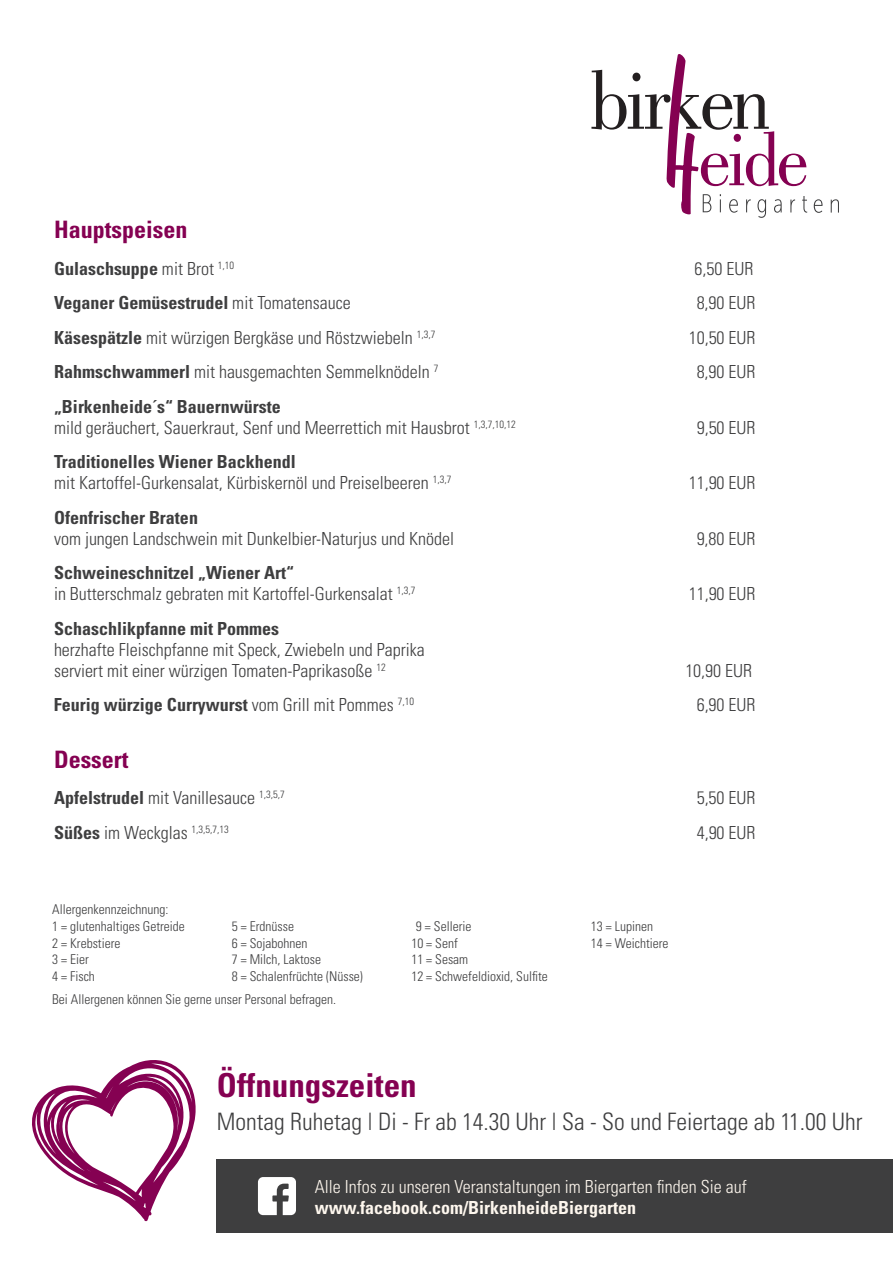
<style>
.page{position:relative;width:893px;height:1263px;background:#fff}
.page>*{position:absolute;margin:0;border:0;box-sizing:border-box;transform-origin:0 0}
.t1{font:700 condensed 33px "Univers";color:#850152}
.t2{font:300 condensed 24px "Univers";color:#3e3e3f}
.t3{font:700 condensed 24px "Univers";color:#850152}
.t4{font:300 condensed 18px "Univers";color:#3e3e3f}
.t5{font:700 condensed 18px "Univers";color:#3e3e3f}
.t6{font:300 condensed 18px "Univers";color:#fef7ee}
.t7{font:700 condensed 18px "Univers";color:#fef7ee}
.t8{font:300 condensed 13.5px "Univers";color:#3e3e3f}
.s1{font-weight:300}
.s2{font-weight:700}
</style>
<div class="page">
<div style="left:217px;top:1159px;width:676px;height:74px;background:#3e3e3f"></div>
<svg style="left:258px;top:1177px;width:38px;height:38px"></svg>
<svg style="left:32px;top:1060px;width:164px;height:162px"></svg>
<svg style="left:814px;top:199px;width:8px;height:14px"></svg>
<svg style="left:831px;top:199px;width:8px;height:14px"></svg>
<svg style="left:591px;top:54px;width:216px;height:164px"></svg>
<p class="t3" style="left:54px;top:214px;width:135px">Hauptspeisen</p>
<p class="t5" style="left:54px;top:257px;width:182px">Gulaschsuppe <span class="s1">mit Brot</span> <sup>1,10</sup></p>
<p class="t4" style="left:695px;top:258px;width:60px">6,50 EUR</p>
<p class="t5" style="left:54px;top:292px;width:298px">Veganer Gemüsestrudel <span class="s1">mit Tomatensauce</span></p>
<p class="t4" style="left:697px;top:292px;width:60px">8,90 EUR</p>
<p class="t4" style="left:54px;top:327px;width:383px"><span class="s2">Käsespätzle</span> mit würzigen Bergkäse und Röstzwiebeln <sup>1,3,7</sup></p>
<p class="t4" style="left:689px;top:327px;width:68px">10,50 EUR</p>
<p class="t4" style="left:54px;top:361px;width:386px"><span class="s2">Rahmschwammerl</span> mit hausgemachten Semmelknödeln <sup>7</sup></p>
<p class="t4" style="left:697px;top:361px;width:60px">8,90 EUR</p>
<p class="t5" style="left:54px;top:395px;width:228px">„Birkenheide´s“ Bauernwürste</p>
<p class="t4" style="left:54px;top:417px;width:463px">mild geräuchert, Sauerkraut, Senf und Meerrettich mit Hausbrot <sup>1,3,7,10,12</sup></p>
<p class="t4" style="left:697px;top:417px;width:60px">9,50 EUR</p>
<p class="t5" style="left:54px;top:451px;width:243px">Traditionelles Wiener Backhendl</p>
<p class="t4" style="left:54px;top:472px;width:399px">mit Kartoffel-Gurkensalat, Kürbiskernöl und Preiselbeeren <sup>1,3,7</sup></p>
<p class="t4" style="left:689px;top:472px;width:68px">11,90 EUR</p>
<p class="t5" style="left:54px;top:506px;width:145px">Ofenfrischer Braten</p>
<p class="t4" style="left:54px;top:528px;width:402px">vom jungen Landschwein mit Dunkelbier-Naturjus und Knödel</p>
<p class="t4" style="left:697px;top:528px;width:60px">9,80 EUR</p>
<p class="t5" style="left:54px;top:562px;width:241px">Schweineschnitzel „Wiener Art“</p>
<p class="t4" style="left:54px;top:583px;width:363px">in Butterschmalz gebraten mit Kartoffel-Gurkensalat <sup>1,3,7</sup></p>
<p class="t4" style="left:689px;top:583px;width:68px">11,90 EUR</p>
<p class="t5" style="left:54px;top:617px;width:227px">Schaschlikpfanne mit Pommes</p>
<p class="t4" style="left:54px;top:639px;width:372px">herzhafte Fleischpfanne mit Speck, Zwiebeln und Paprika</p>
<p class="t4" style="left:54px;top:660px;width:333px">serviert mit einer würzigen Tomaten-Paprikasoße <sup>12</sup></p>
<p class="t4" style="left:685px;top:660px;width:68px">10,90 EUR</p>
<p class="t5" style="left:54px;top:694px;width:362px">Feurig würzige Currywurst <span class="s1">vom Grill mit Pommes</span> <sup>7,10</sup></p>
<p class="t4" style="left:697px;top:694px;width:60px">6,90 EUR</p>
<p class="t3" style="left:54px;top:745px;width:76px">Dessert</p>
<p class="t4" style="left:54px;top:787px;width:232px"><span class="s2">Apfelstrudel</span> mit Vanillesauce <sup>1,3,5,7</sup></p>
<p class="t4" style="left:697px;top:787px;width:60px">5,50 EUR</p>
<p class="t4" style="left:54px;top:822px;width:176px"><span class="s2">Süßes</span> im Weckglas <sup>1,3,5,7,13</sup></p>
<p class="t4" style="left:697px;top:822px;width:60px">4,90 EUR</p>
<p class="t8" style="left:52px;top:901px;width:118px">Allergenkennzeichnung:</p>
<p class="t8" style="left:52px;top:918px;width:134px">1 = glutenhaltiges Getreide</p>
<p class="t8" style="left:52px;top:935px;width:70px">2 = Krebstiere</p>
<p class="t8" style="left:52px;top:951px;width:38px">3 = Eier</p>
<p class="t8" style="left:52px;top:968px;width:44px">4 = Fisch</p>
<p class="t8" style="left:232px;top:918px;width:64px">5 = Erdnüsse</p>
<p class="t8" style="left:232px;top:935px;width:77px">6 = Sojabohnen</p>
<p class="t8" style="left:232px;top:951px;width:91px">7 = Milch, Laktose</p>
<p class="t8" style="left:232px;top:968px;width:133px">8 = Schalenfrüchte (Nüsse)</p>
<p class="t8" style="left:52px;top:991px;width:286px">Bei Allergenen können Sie gerne unser Personal befragen.</p>
<p class="t8" style="left:416px;top:918px;width:57px">9 = Sellerie</p>
<p class="t8" style="left:411px;top:935px;width:48px">10 = Senf</p>
<p class="t8" style="left:411px;top:951px;width:58px">11 = Sesam</p>
<p class="t8" style="left:411px;top:968px;width:138px">12 = Schwefeldioxid, Sulfite</p>
<p class="t8" style="left:591px;top:918px;width:64px">13 = Lupinen</p>
<p class="t8" style="left:591px;top:935px;width:79px">14 = Weichtiere</p>
<p class="t1" style="left:217px;top:1065px;width:201px">Öffnungszeiten</p>
<p class="t2" style="left:217px;top:1107px;width:647px">Montag Ruhetag | Di - Fr ab 14.30 Uhr | Sa - So und Feiertage ab 11.00 Uhr</p>
<p class="t6" style="left:315px;top:1175px;width:434px">Alle Infos zu unseren Veranstaltungen im Biergarten finden Sie auf</p>
<p class="t7" style="left:315px;top:1197px;width:323px">www.facebook.com/BirkenheideBiergarten</p>
</div>
